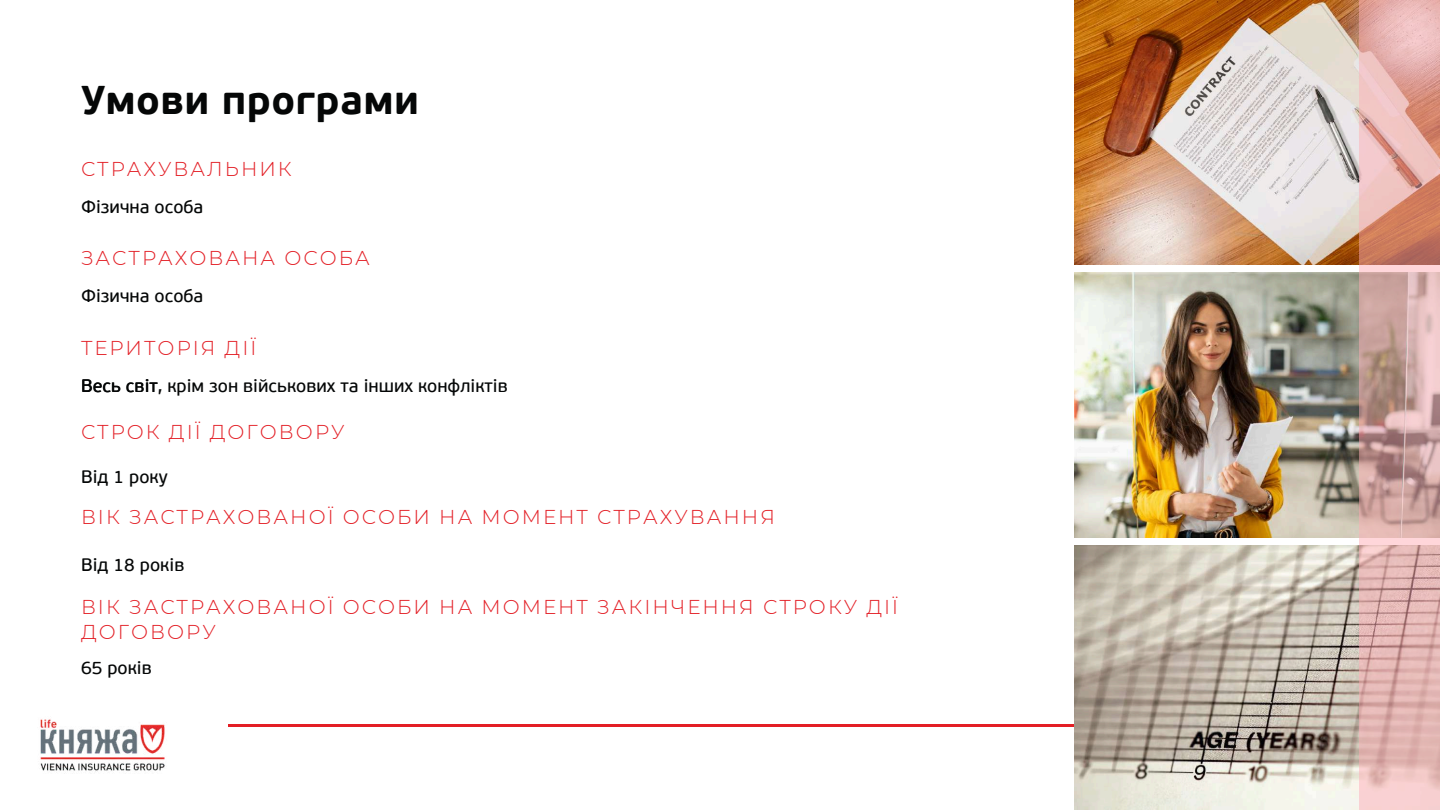
<style>
.page{position:relative;width:1440px;height:810px;background:#fff}
.page>*{position:absolute;margin:0;border:0;box-sizing:border-box;transform-origin:0 0}
.t1{font:700 40px "PF Beau Sans Pro";letter-spacing:.01em;color:#050707}
.t2{font:300 20px/25.5px "Montserrat";letter-spacing:.1em;color:#e31e25}
.t3{font:18px "PF Beau Sans Pro Bbook";color:#050707}
</style>
<div class="page">
<hr style="left:228px;top:724px;width:1131px;height:3px;background:#e31e25">
<img style="left:1074px;top:0;width:285px;height:265px">
<img style="left:1074px;top:272px;width:285px;height:266px">
<img style="left:1074px;top:545px;width:285px;height:265px">
<svg style="left:1359px;top:0;width:81px;height:810px"></svg>
<img style="left:40px;top:719px;width:125px;height:53px">
<h1 class="t1" style="left:81px;top:84px;width:340px">Умови програми</h1>
<p class="t2" style="left:81px;top:156px;width:212px">СТРАХУВАЛЬНИК</p>
<p class="t3" style="left:81px;top:199px;width:124px">Фізична особа</p>
<p class="t2" style="left:81px;top:245px;width:290px">ЗАСТРАХОВАНА ОСОБА</p>
<p class="t3" style="left:81px;top:289px;width:124px">Фізична особа</p>
<p class="t2" style="left:81px;top:335px;width:177px">ТЕРИТОРІЯ ДІЇ</p>
<p class="t3" style="left:81px;top:378px;width:428px">Весь світ, крім зон військових та інших конфліктів</p>
<p class="t2" style="left:81px;top:420px;width:265px">СТРОК ДІЇ ДОГОВОРУ</p>
<p class="t3" style="left:81px;top:470px;width:88px">Від 1 року</p>
<p class="t2" style="left:81px;top:504px;width:696px">ВІК ЗАСТРАХОВАНОЇ ОСОБИ НА МОМЕНТ СТРАХУВАННЯ</p>
<p class="t3" style="left:81px;top:557px;width:105px">Від 18 років</p>
<p class="t2" style="left:81px;top:594px;width:819px">ВІК ЗАСТРАХОВАНОЇ ОСОБИ НА МОМЕНТ ЗАКІНЧЕННЯ СТРОКУ ДІЇ<br>ДОГОВОРУ</p>
<p class="t3" style="left:81px;top:661px;width:72px">65 років</p>
</div>
